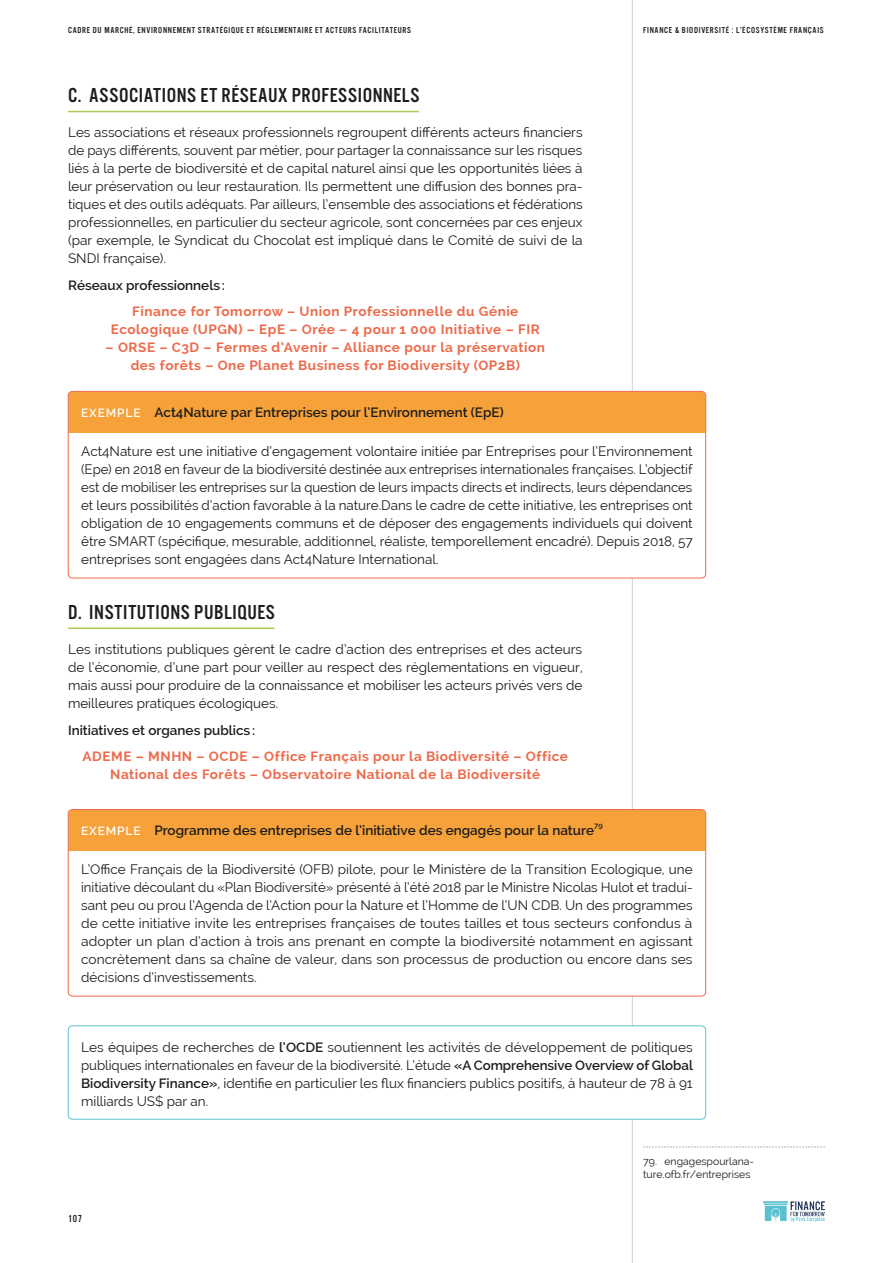
<style>
.page{position:relative;width:893px;height:1263px;background:#fff}
.page>*{position:absolute;margin:0;border:0;box-sizing:border-box;transform-origin:0 0}
.T2{font:21px "Alternate Gothic FS Three";letter-spacing:.025em;color:#1d1d1b}
.texte_de_lecture{font:13.5px/18px "Raleway";color:#1d1d1b;text-align:justify}
.liste{font:700 13.5px/18px "Raleway";letter-spacing:.04em;color:#ed6a4b;text-align:center}
.exemples_titre{font:600 13.5px "Raleway";color:#1d1d1b}
.texte_de_lecture-2{font:600 13.5px "Raleway";color:#1d1d1b}
.t1{font:10.5px/12.6px "Raleway";color:#1d1d1b}
.t2{font:10.5px "Alternate Gothic FS Three";color:#1d1d1b}
.t3{font:9px "Alternate Gothic FS Three";letter-spacing:.075em;color:#1d1d1b}
.exemples_titre-2{font:600 7.5px "Raleway";color:#1d1d1b}
.s1{font-size:12px;color:#fff}
.s2{font-weight:600}
</style>
<div class="page">
<hr style="left:632px;top:0;width:1px;height:1263px;background:#1d1d1b">
<img style="left:764px;top:1202px;width:61px;height:20px">
<hr style="left:68px;top:111px;width:351px;height:1px;background:#accc51">
<div style="left:68px;top:391px;width:638px;height:187px;background:#fff;border-radius:4px"></div>
<div style="left:68px;top:392px;width:636px;height:41px;background:#f6a139"></div>
<div style="left:68px;top:391px;width:638px;height:187px;border:1px solid #ed6a4b;border-radius:4px"></div>
<div style="left:68px;top:809px;width:638px;height:187px;background:#fff;border-radius:4px"></div>
<div style="left:68px;top:810px;width:636px;height:41px;background:#f6a139"></div>
<div style="left:68px;top:809px;width:638px;height:187px;border:1px solid #ed6a4b;border-radius:4px"></div>
<div style="left:68px;top:1026px;width:638px;height:93px;background:#fff;border-radius:4px"></div>
<div style="left:68px;top:1026px;width:638px;height:93px;border:1px solid #5ac1d0;border-radius:4px"></div>
<hr style="left:68px;top:627px;width:206px;height:2px;background:#accc51">
<svg style="left:643px;top:1147px;width:182px;height:1px"></svg>
<p class="t3" style="left:68px;top:25px;width:345px">CADRE DU MARCHÉ, ENVIRONNEMENT STRATÉGIQUE ET RÉGLEMENTAIRE ET ACTEURS FACILITATEURS</p>
<p class="t3" style="left:643px;top:25px;width:182px">FINANCE &amp; BIODIVERSITÉ : L’ÉCOSYSTÈME FRANÇAIS</p>
<p class="T2" style="left:68px;top:85px;width:353px">C. ASSOCIATIONS ET RÉSEAUX PROFESSIONNELS</p>
<p class="texte_de_lecture" style="left:68px;top:124px;width:516px">Les associations et réseaux professionnels regroupent différents acteurs financiers de pays différents, souvent par métier, pour partager la connaissance sur les risques liés à la perte de biodiversité et de capital naturel ainsi que les opportunités liées à leur préservation ou leur restauration. Ils permettent une diffusion des bonnes pra&shy;tiques et des outils adéquats. Par ailleurs, l’ensemble des associations et fédérations professionnelles, en particulier du secteur agricole, sont concernées par ces enjeux (par exemple, le Syndicat du Chocolat est impliqué dans le Comité de suivi de la SNDI française).</p>
<p class="texte_de_lecture-2" style="left:68px;top:277px;width:158px">Réseaux professionnels:</p>
<p class="liste" style="left:111px;top:303px;width:431px">Finance for Tomorrow – Union Professionnelle du Génie<br>Ecologique (UPGN) – EpE – Orée – 4 pour 1 000 Initiative – FIR</p>
<p class="liste" style="left:106px;top:339px;width:441px">– ORSE – C3D – Fermes d’Avenir – Alliance pour la préservation des forêts – One Planet Business for Biodiversity (OP2B)</p>
<p class="exemples_titre" style="left:81px;top:404px;width:424px"><span class="s1">EXEMPLE</span> Act4Nature par Entreprises pour l’Environnement (EpE)</p>
<p class="texte_de_lecture" style="left:81px;top:442px;width:613px">Act4Nature est une initiative d’engagement volontaire initiée par Entreprises pour l’Environnement (Epe) en 2018 en faveur de la biodiversité destinée aux entreprises internationales françaises. L’objectif est de mobiliser les entreprises sur la question de leurs impacts directs et indirects, leurs dépendances et leurs possibilités d’action favorable à la nature.Dans le cadre de cette initiative, les entreprises ont obligation de 10 engagements communs et de déposer des engagements individuels qui doivent être SMART (spécifique, mesurable, additionnel, réaliste, temporellement encadré). Depuis 2018, 57 entreprises sont engagées dans Act4Nature International.</p>
<p class="T2" style="left:68px;top:601px;width:208px">D. INSTITUTIONS PUBLIQUES</p>
<p class="texte_de_lecture" style="left:68px;top:640px;width:516px">Les institutions publiques gèrent le cadre d’action des entreprises et des acteurs de l’économie, d’une part pour veiller au respect des réglementations en vigueur, mais aussi pour produire de la connaissance et mobiliser les acteurs privés vers de meilleures pratiques écologiques.</p>
<p class="texte_de_lecture-2" style="left:68px;top:722px;width:189px">Initiatives et organes publics :</p>
<p class="liste" style="left:83px;top:747px;width:487px">ADEME – MNHN – OCDE – Office Français pour la Biodiversité – Office<br>National des Forêts – Observatoire National de la Biodiversité</p>
<p class="exemples_titre" style="left:81px;top:823px;width:515px"><span class="s1">EXEMPLE</span> Programme des entreprises de l’initiative des engagés pour la nature</p>
<p class="exemples_titre-2" style="left:594px;top:821px;width:10px">79</p>
<p class="texte_de_lecture" style="left:81px;top:861px;width:613px">L’Office Français de la Biodiversité (OFB) pilote, pour le Ministère de la Transition Ecologique, une initiative découlant du «Plan Biodiversité» présenté à l’été 2018 par le Ministre Nicolas Hulot et tradui&shy;sant peu ou prou l’Agenda de l’Action pour la Nature et l’Homme de l’UN CDB. Un des programmes de cette initiative invite les entreprises françaises de toutes tailles et tous secteurs confondus à adopter un plan d’action à trois ans prenant en compte la biodiversité notamment en agissant concrètement dans sa chaîne de valeur, dans son processus de production ou encore dans ses décisions d’investissements.</p>
<p class="texte_de_lecture" style="left:81px;top:1038px;width:613px">Les équipes de recherches de <span class="s2">l’OCDE</span> soutiennent les activités de développement de politiques publiques internationales en faveur de la biodiversité. L’étude <span class="s2">«A Comprehensive Overview of Global Biodiversity Finance»</span>, identifie en particulier les flux financiers publics positifs, à hauteur de 78 à 91 milliards US$ par an.</p>
<p class="t2" style="left:68px;top:1213px;width:16px">107</p>
<p class="t1" style="left:643px;top:1155px;width:112px">79. engagespourlana&shy;ture.ofb.fr/entreprises</p>
</div>
